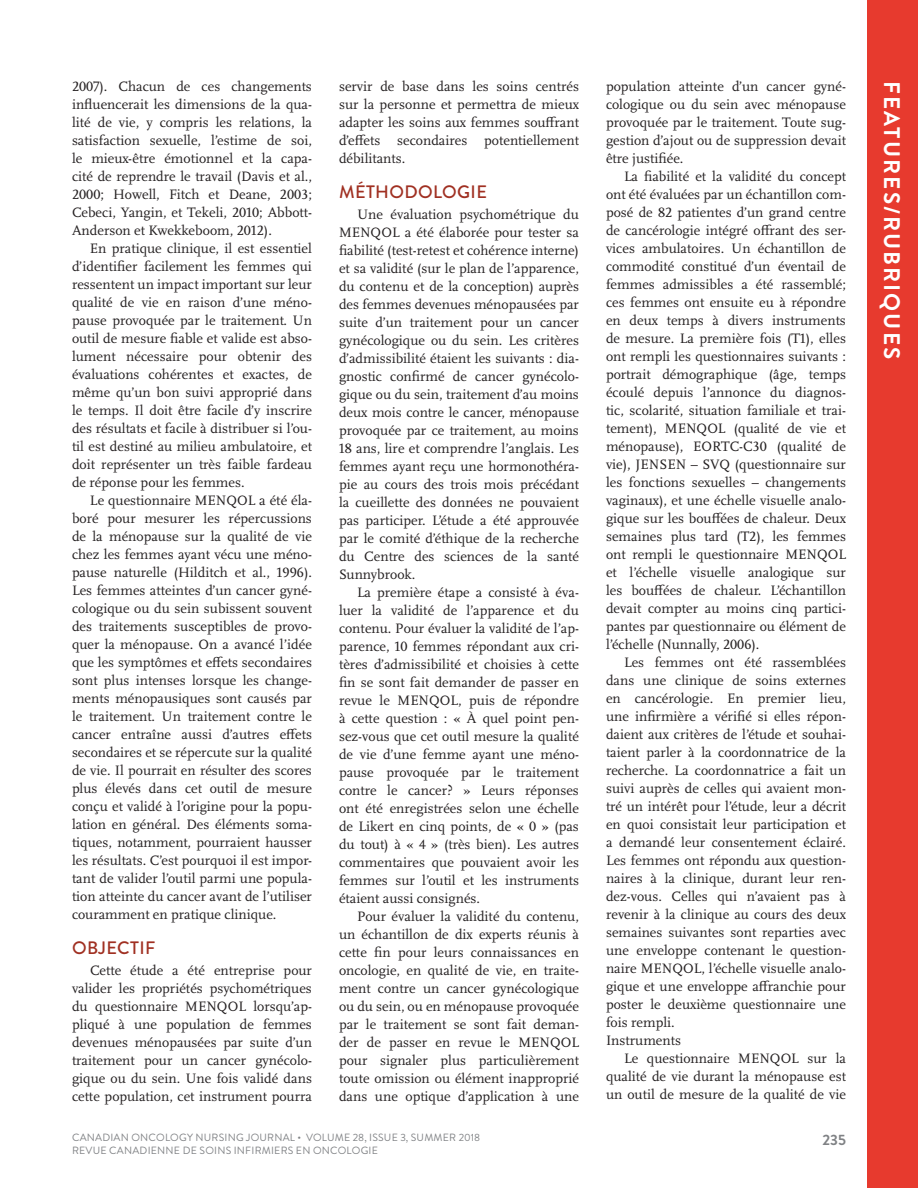
<style>
.page{position:relative;width:918px;height:1188px;background:#fff}
.page>*{position:absolute;margin:0;border:0;box-sizing:border-box;transform-origin:0 0}
.t1{font:700 22.5px "Brandon Grotesque";letter-spacing:.095em;color:#fff}
.t2{font:500 18px "Brandon Grotesque";letter-spacing:.02em;color:#a03022}
.t3{font:700 15px "Brandon Grotesque";color:#808285}
.t4{font:14.25px/18px "Scala Pro";color:#231f20;text-align:justify}
.t5{font:10.5px "Brandon Grotesque";letter-spacing:.02em;color:#808285}
</style>
<div class="page">
<div style="left:867px;top:0;width:51px;height:1188px;background:#e73a2e"></div>
<p class="t4" style="left:72px;top:78px;width:242px">2007). Chacun de ces changements influencerait les dimensions de la qua&shy;lité de vie, y compris les relations, la satisfaction sexuelle, l’estime de soi, le mieux-être émotionnel et la capa&shy;cité de reprendre le travail (Davis et al., 2000; Howell, Fitch et Deane, 2003; Cebeci, Yangin, et Tekeli, 2010; Abbott-Anderson et Kwekkeboom, 2012).</p>
<p class="t4" style="left:72px;top:240px;width:242px;text-indent:18px">En pratique clinique, il est essentiel d’identifier facilement les femmes qui ressentent un impact important sur leur qualité de vie en raison d’une méno&shy;pause provoquée par le traitement. Un outil de mesure fiable et valide est abso&shy;lument nécessaire pour obtenir des évaluations cohérentes et exactes, de même qu’un bon suivi approprié dans le temps. Il doit être facile d’y inscrire des résultats et facile à distribuer si l’ou&shy;til est destiné au milieu ambulatoire, et doit représenter un très faible fardeau de réponse pour les femmes.</p>
<p class="t4" style="left:72px;top:492px;width:242px;text-indent:18px">Le questionnaire MENQOL a été éla&shy;boré pour mesurer les répercussions de la ménopause sur la qualité de vie chez les femmes ayant vécu une méno&shy;pause naturelle (Hilditch et al., 1996).<br>Les femmes atteintes d’un cancer gyné&shy;cologique ou du sein subissent souvent des traitements susceptibles de provo&shy;quer la ménopause. On a avancé l’idée que les symptômes et effets secondaires sont plus intenses lorsque les change&shy;ments ménopausiques sont causés par le traitement. Un traitement contre le cancer entraîne aussi d’autres effets secondaires et se répercute sur la qualité de vie. Il pourrait en résulter des scores plus élevés dans cet outil de mesure conçu et validé à l’origine pour la popu&shy;lation en général. Des éléments soma&shy;tiques, notamment, pourraient hausser les résultats. C’est pourquoi il est impor&shy;tant de valider l’outil parmi une popula&shy;tion atteinte du cancer avant de l’utiliser couramment en pratique clinique.</p>
<p class="t2" style="left:72px;top:935px;width:45px">OBJECTI</p>
<p class="t2" style="left:145px;top:935px;width:12px">F</p>
<p class="t4" style="left:72px;top:961px;width:242px;text-indent:18px">Cette étude a été entreprise pour valider les propriétés psychométriques du questionnaire MENQOL lorsqu’ap&shy;pliqué à une population de femmes devenues ménopausées par suite d’un traitement pour un cancer gynécolo&shy;gique ou du sein. Une fois validé dans cette population, cet instrument pourra</p>
<p class="t4" style="left:339px;top:78px;width:242px">servir de base dans les soins centrés sur la personne et permettra de mieux adapter les soins aux femmes souffrant d’effets secondaires potentiellement débilitants.</p>
<p class="t2" style="left:339px;top:179px;width:140px">MÉTHODOLOGIE</p>
<p class="t4" style="left:339px;top:205px;width:242px;text-indent:18px">Une évaluation psychométrique du MENQOL a été élaborée pour tester sa fiabilité (test-retest et cohérence interne) et sa validité (sur le plan de l’apparence, du contenu et de la conception) auprès des femmes devenues ménopausées par suite d’un traitement pour un cancer gynécologique ou du sein. Les critères d’admissibilité étaient les suivants : dia&shy;gnostic confirmé de cancer gynécolo&shy;gique ou du sein, traitement d’au moins deux mois contre le cancer, ménopause provoquée par ce traitement, au moins 18 ans, lire et comprendre l’anglais. Les femmes ayant reçu une hormonothéra&shy;pie au cours des trois mois précédant la cueillette des données ne pouvaient pas participer. L’étude a été approuvée par le comité d’éthique de la recherche du Centre des sciences de la santé Sunnybrook.</p>
<p class="t4" style="left:339px;top:583px;width:242px;text-indent:18px">La première étape a consisté à éva&shy;luer la validité de l’apparence et du contenu. Pour évaluer la validité de l’ap&shy;parence, 10 femmes répondant aux cri&shy;tères d’admissibilité et choisies à cette fin se sont fait demander de passer en revue le MENQOL, puis de répondre à cette question : « À quel point pen&shy;sez-vous que cet outil mesure la qualité de vie d’une femme ayant une méno&shy;pause provoquée par le traitement contre le cancer? » Leurs réponses ont été enregistrées selon une échelle de Likert en cinq points, de « 0 » (pas du tout) à « 4 » (très bien). Les autres commentaires que pouvaient avoir les femmes sur l’outil et les instruments étaient aussi consignés.</p>
<p class="t4" style="left:339px;top:907px;width:242px;text-indent:18px">Pour évaluer la validité du contenu, un échantillon de dix experts réunis à cette fin pour leurs connaissances en oncologie, en qualité de vie, en traite&shy;ment contre un cancer gynécologique ou du sein, ou en ménopause provoquée par le traitement se sont fait deman&shy;der de passer en revue le MENQOL pour signaler plus particulièrement toute omission ou élément inapproprié dans une optique d’application à une</p>
<p class="t4" style="left:606px;top:78px;width:242px">population atteinte d’un cancer gyné&shy;cologique ou du sein avec ménopause provoquée par le traitement. Toute sug&shy;gestion d’ajout ou de suppression devait être justifiée.</p>
<p class="t4" style="left:606px;top:168px;width:242px;text-indent:18px">La fiabilité et la validité du concept ont été évaluées par un échantillon com&shy;posé de 82 patientes d’un grand centre de cancérologie intégré offrant des ser&shy;vices ambulatoires. Un échantillon de commodité constitué d’un éventail de femmes admissibles a été rassemblé; ces femmes ont ensuite eu à répondre en deux temps à divers instruments de mesure. La première fois (T1), elles ont rempli les questionnaires suivants : portrait démographique (âge, temps écoulé depuis l’annonce du diagnos&shy;tic, scolarité, situation familiale et trai&shy;tement), MENQOL (qualité de vie et ménopause), EORTC-C30 (qualité de vie), JENSEN – SVQ (questionnaire sur les fonctions sexuelles – changements vaginaux), et une échelle visuelle analo&shy;gique sur les bouffées de chaleur. Deux semaines plus tard (T2), les femmes ont rempli le questionnaire MENQOL et l’échelle visuelle analogique sur les bouffées de chaleur. L’échantillon devait compter au moins cinq partici&shy;pantes par questionnaire ou élément de l’échelle (Nunnally, 2006).</p>
<p class="t4" style="left:606px;top:654px;width:242px;text-align:left;text-indent:18px">Les femmes ont été rassemblées dans une clinique de soins externes en cancérologie. En premier lieu, une infirmière a vérifié si elles répon&shy;daient aux critères de l’étude et souhai&shy;taient parler à la coordonnatrice de la recherche. La coordonnatrice a fait un suivi auprès de celles qui avaient mon&shy;tré un intérêt pour l’étude, leur a décrit en quoi consistait leur participation et a demandé leur consentement éclairé.<br>Les femmes ont répondu aux question&shy;naires à la clinique, durant leur ren&shy;dez-vous. Celles qui n’avaient pas à revenir à la clinique au cours des deux semaines suivantes sont reparties avec une enveloppe contenant le question&shy;naire MENQOL, l’échelle visuelle analo&shy;gique et une enveloppe affranchie pour poster le deuxième questionnaire une fois rempli.<br>Instruments</p>
<p class="t4" style="left:606px;top:1050px;width:242px;text-indent:18px">Le questionnaire MENQOL sur la qualité de vie durant la ménopause est un outil de mesure de la qualité de vie</p>
<p class="t5" style="left:72px;top:1131px;width:410px">CANADIAN ONCOLOGY N URSING JOURNAL • VOLUME 28, ISSUE 3, SUMMER 2018</p>
<p class="t3" style="left:822px;top:1129px;width:25px">235</p>
<p class="t5" style="left:72px;top:1143px;width:307px">REVUE CANADIENNE DE SOINS INFIRMIERS EN ONCOLOGIE</p>
<h1 class="t1" style="left:908px;top:81px;width:277px;rotate:90deg">FEATURES/Ru briques</h1>
</div>
